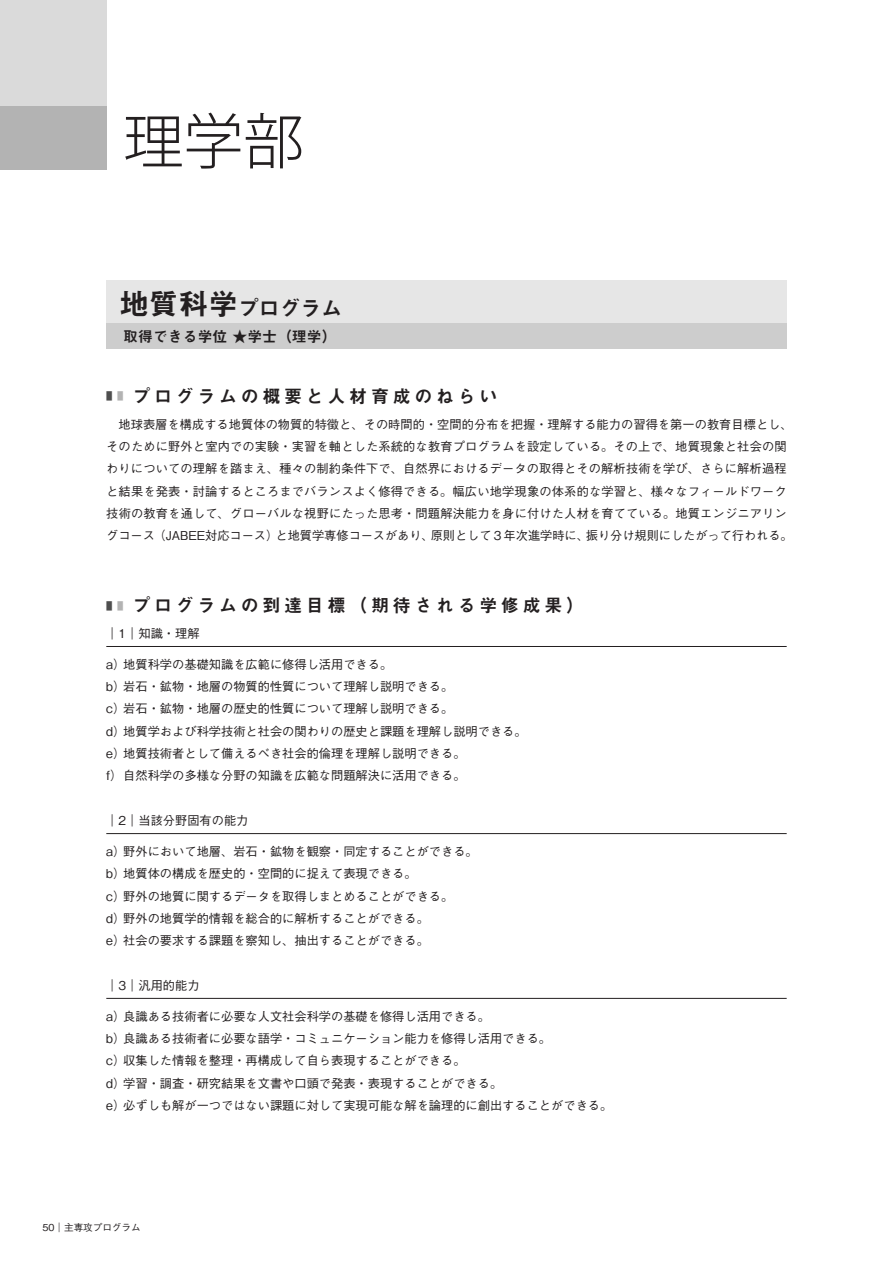
<style>
.page{position:relative;width:893px;height:1263px;background:#fff}
.page>*{position:absolute;margin:0;border:0;box-sizing:border-box;transform-origin:0 0}
.t1{font:60px "Koz Go Pro Light 90 pv RKSJ H";color:#231f20}
.t2{font:20.85px "Midashi Go Pr 6 MB31 90 pv RKSJ H";color:#231f20}
.t3{font:18px "Midashi Go Pr 6 MB31 90 pv RKSJ H";letter-spacing:.2em;color:#231f20}
.t4{font:14.85px "Midashi Go Pr 6 MB31 90 pv RKSJ H";color:#231f20}
.t5{font:12.15px/22.4px "Gothic BBB Pr 6 Medium 90 pv RKSJ V";color:#231f20}
.t6{font:9.6px "Gothic BBB Pro Medium 90 pv RKSJ H";color:#231f20}
.s1{font-size:29.7px}
</style>
<div class="page">
<div style="left:0;top:0;width:106px;height:170px;background:#dadada"></div>
<div style="left:0;top:106px;width:106px;height:64px;background:#b3b3b3"></div>
<div style="left:106px;top:281px;width:681px;height:68px;background:#e6e6e6"></div>
<div style="left:106px;top:323px;width:681px;height:26px;background:#cdcdcd"></div>
<hr style="left:106px;top:646px;width:681px;height:1px;background:#231f20">
<hr style="left:106px;top:833px;width:681px;height:1px;background:#231f20">
<hr style="left:106px;top:998px;width:681px;height:1px;background:#231f20">
<h1 class="t1" style="left:123px;top:118px;width:182px">理学部</h1>
<h2 class="t2" style="left:119px;top:301px;width:225px"><span class="s1">地質科学</span>プログラム</h2>
<p class="t4" style="left:123px;top:330px;width:215px">取得できる学位 ★学士（理学）</p>
<h3 class="t3" style="left:106px;top:389px;width:393px"><sup>■</sup> <sup>■</sup> プログラムの概要と人材育成のねらい</h3>
<p class="t5" style="left:106px;top:414px;width:688px;text-indent:12px">地球表層を構成する地質体の物質的特徴と、その時間的・空間的分布を把握・理解する能力の習得を第一の教育目標とし、そのために野外と室内での実験・実習を軸とした系統的な教育プログラムを設定している。その上で、地質現象と社会の関わりについての理解を踏まえ、種々の制約条件下で、自然界におけるデータの取得とその解析技術を学び、さらに解析過程と結果を発表・討論するところまでバランスよく修得できる。幅広い地学現象の体系的な学習と、様々なフィールドワーク技術の教育を通して、グローバルな視野にたった思考・問題解決能力を身に付けた人材を育てている。地質エンジニアリングコース（JABEE対応コース）と地質学専修コースがあり、原則として３年次進学時に、振り分け規則にしたがって行われる。</p>
<h3 class="t3" style="left:106px;top:599px;width:479px"><sup>■</sup> <sup>■</sup> プログラムの到達目標（期待される学修成果）</h3>
<p class="t5" style="left:106px;top:624px;width:95px">｜1｜知識・理解</p>
<p class="t5" style="left:106px;top:655px;width:422px">a）地質科学の基礎知識を広範に修得し活用できる。<br>b）岩石・鉱物・地層の物質的性質について理解し説明できる。<br>c）岩石・鉱物・地層の歴史的性質について理解し説明できる。<br>d）地質学および科学技術と社会の関わりの歴史と課題を理解し説明できる。e）地質技術者として備えるべき社会的倫理を理解し説明できる。<br>f） 自然科学の多様な分野の知識を広範な問題解決に活用できる。</p>
<p class="t5" style="left:106px;top:811px;width:144px">｜2｜当該分野固有の能力</p>
<p class="t5" style="left:106px;top:842px;width:373px">a）野外において地層、岩石・鉱物を観察・同定することができる。b）地質体の構成を歴史的・空間的に捉えて表現できる。<br>c）野外の地質に関するデータを取得しまとめることができる。<br>d）野外の地質学的情報を総合的に解析することができる。<br>e）社会の要求する課題を察知し、抽出することができる。</p>
<p class="t5" style="left:106px;top:976px;width:95px">｜3｜汎用的能力</p>
<p class="t5" style="left:106px;top:1007px;width:507px">a）良識ある技術者に必要な人文社会科学の基礎を修得し活用できる。<br>b）良識ある技術者に必要な語学・コミュニケーション能力を修得し活用できる。<br>c）収集した情報を整理・再構成して自ら表現することができる。<br>d）学習・調査・研究結果を文書や口頭で発表・表現することができる。<br>e）必ずしも解が一つではない課題に対して実現可能な解を論理的に創出することができる。</p>
<p class="t6" style="left:43px;top:1224px;width:100px">50｜主専攻プログラム</p>
</div>
